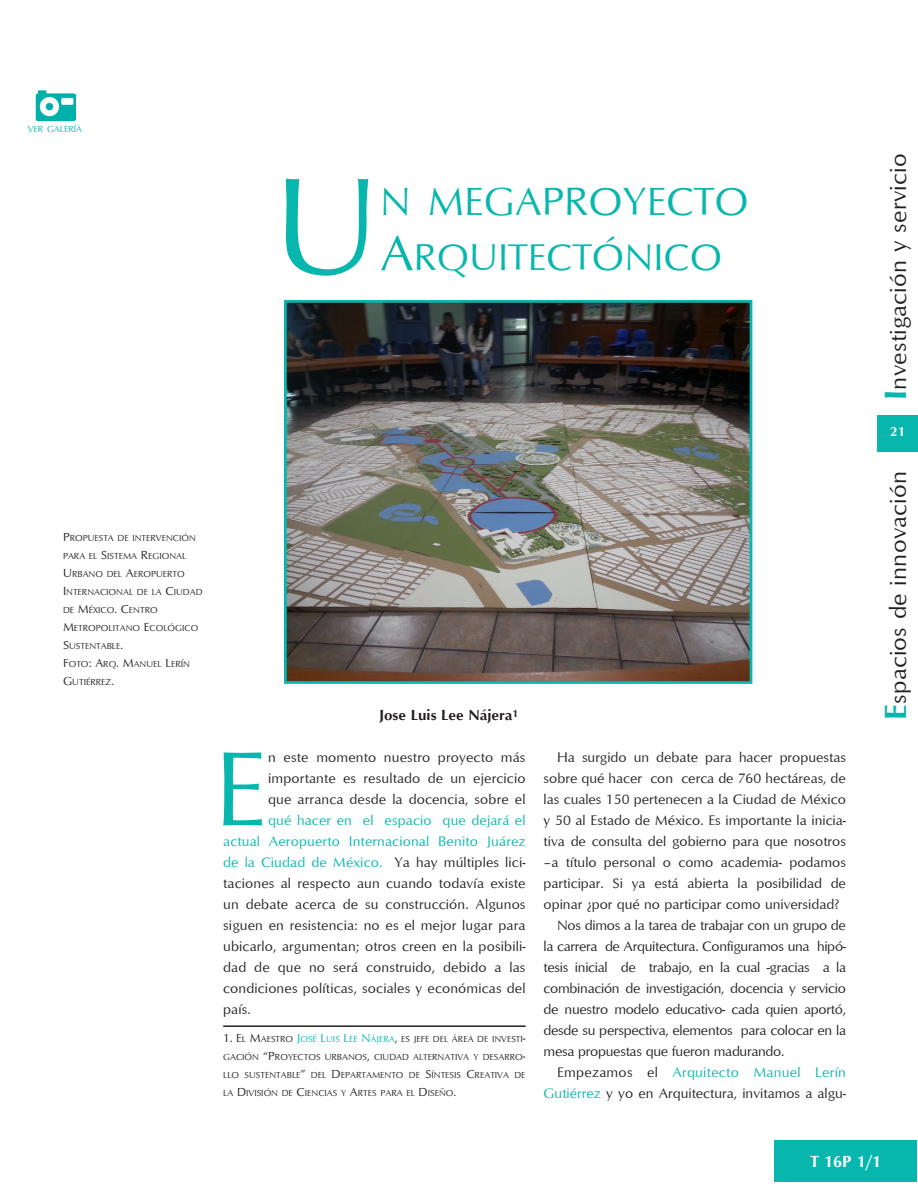
<style>
.page{position:relative;width:918px;height:1188px;background:#fff}
.page>*{position:absolute;margin:0;border:0;box-sizing:border-box;transform-origin:0 0}
.cabeza1_-_CAPITULAR{font:141.15px "Optimum";color:#07b7ad}
.cuerpoCapitular{font:108.3px "Optimum";color:#07b7ad}
.cabeza1_-_CAPITULAR-2{font:40.5px "Optimum";color:#07b7ad}
.cabeza1{font:38.25px "Optimum";color:#07b7ad}
.t1{font:24px "Optimum";letter-spacing:.01em;color:#231f20}
.t2{font:700 16.5px "Optimum";color:#fff}
.autor{font:700 15px "Optimum";color:#231f20}
.cuerpo_de_texto{font:14.25px/21px "Optimum";color:#231f20;text-align:justify}
.cuerpoCapitular-2{font:14.25px "Optimum";letter-spacing:.01em;color:#231f20}
.cuerpoCapitular-3{font:14.25px "Optimum";letter-spacing:.01em;color:#07b7ad}
.folio{font:700 13.5px "Optimum";color:#fff}
.pie{font:9px/18px "Optimum";color:#231f20;text-align:justify}
.pies_de_foto{font:9px/18px "Optimum";color:#231f20}
.pies_de_foto-2{font:9px "Optimum";color:#07b7ad}
.s1{font-size:51px}
.s2{font-size:12px}
.s3{color:#231f20}
.s4{font-size:12px;color:#07b7ad}
.s5{color:#07b7ad}
.s6{font-weight:700;font-size:31.5px;color:#07b7ad}
</style>
<div class="page">
<div style="left:877px;top:415px;width:41px;height:36px;background:#07b7ad"></div>
<div style="left:775px;top:1140px;width:142px;height:42px;background:#07b7ad"></div>
<img style="left:288px;top:304px;width:460px;height:376px">
<div style="left:284px;top:300px;width:468px;height:384px;border:3px solid #07b7ad"></div>
<hr style="left:223px;top:1025px;width:303px;height:2px;background:#231f20">
<img style="left:35px;top:90px;width:41px;height:32px">
<p class="pies_de_foto-2" style="left:28px;top:123px;width:56px">VER GALERÍA</p>
<p class="cabeza1_-_CAPITULAR" style="left:274px;top:139px;width:84px">U</p>
<p class="cabeza1_-_CAPITULAR-2" style="left:380px;top:176px;width:370px">N MEGAPROYECTO</p>
<p class="cabeza1" style="left:380px;top:234px;width:344px"><span class="s1">A</span>RQUITECTÓNICO</p>
<p class="pies_de_foto" style="left:63px;top:528px;width:141px"><span class="s2">P</span>ROPUESTA DE INTERVENCIÓN<br>PARA EL <span class="s2">S</span>ISTEMA <span class="s2">R</span>EGIONAL<br><span class="s2">U</span> RBANO DEL <span class="s2">A</span>EROPUERTO<br><span class="s2">I</span> NTERNACIONAL DE LA <span class="s2">C</span>IUDAD<br>DE <span class="s2">M</span> ÉXICO<span class="s2">. C</span>ENTRO<br><span class="s2">M</span> ETROPOLITANO <span class="s2">E</span>COLÓGICO<br><span class="s2">S</span>USTENTABLE<span class="s2">.</span></p>
<p class="pies_de_foto" style="left:63px;top:654px;width:129px"><span class="s2">F</span>OTO<span class="s2">: A</span>RQ<span class="s2">. M</span>ANUEL <span class="s2">L</span>ERÍN<br><span class="s2">G</span> UTIÉRREZ<span class="s2">.</span></p>
<p class="autor" style="left:379px;top:706px;width:141px">Jose Luis Lee Nájera<sup>1</sup></p>
<p class="cuerpoCapitular" style="left:214px;top:722px;width:53px">E</p>
<p class="cuerpoCapitular-2" style="left:268px;top:748px;width:259px">n este momento nuestro proyecto más</p>
<p class="cuerpoCapitular-2" style="left:268px;top:769px;width:259px">importante es resultado de un ejercicio</p>
<p class="cuerpoCapitular-2" style="left:268px;top:790px;width:259px">que arranca desde la docencia, sobre el</p>
<p class="cuerpoCapitular-3" style="left:268px;top:811px;width:259px">qué hacer en el espacio que dejará el</p>
<p class="cuerpoCapitular-3" style="left:223px;top:832px;width:304px">actual Aeropuerto Internacional Benito Juárez</p>
<p class="cuerpoCapitular-3" style="left:223px;top:853px;width:304px">de la Ciudad de México. <span class="s3">Ya hay múltiples lici-</span></p>
<p class="cuerpoCapitular-2" style="left:223px;top:874px;width:304px">taciones al respecto aun cuando todavía existe</p>
<p class="cuerpoCapitular-2" style="left:223px;top:895px;width:304px">un debate acerca de su construcción. Algunos</p>
<p class="cuerpoCapitular-2" style="left:223px;top:916px;width:304px">siguen en resistencia: no es el mejor lugar para</p>
<p class="cuerpoCapitular-2" style="left:223px;top:937px;width:304px">ubicarlo, argumentan; otros creen en la posibili-</p>
<p class="cuerpoCapitular-2" style="left:223px;top:958px;width:304px">dad de que no será construido, debido a las</p>
<p class="cuerpoCapitular-2" style="left:223px;top:979px;width:304px">condiciones políticas, sociales y económicas del</p>
<p class="cuerpoCapitular-2" style="left:223px;top:1000px;width:29px">país.</p>
<p class="pie" style="left:223px;top:1030px;width:304px"><span class="s2">1. E</span>L <span class="s2">M</span>AESTRO <span class="s4">J</span><span class="s5">OSÉ</span> <span class="s4">L</span><span class="s5">UIS</span> <span class="s4">L</span><span class="s5">EE</span> <span class="s4">N</span><span class="s5">ÁJERA</span><span class="s2">,</span> ES JEFE DEL ÁREA DE INVESTI<span class="s2">-</span>GACIÓN <span class="s2">“P</span>ROYECTOS URBANOS<span class="s2">,</span> CIUDAD ALTERNATIVA Y DESARRO<span class="s2">-</span>LLO SUSTENTABLE<span class="s2">”</span> DEL <span class="s2">D</span> EPARTAMENTO DE <span class="s2">S</span>ÍNTESIS <span class="s2">C</span>REATIVA DE LA <span class="s2">D</span>IVISIÓN DE <span class="s2">C</span>IENCIAS Y <span class="s2">A</span>RTES PARA EL <span class="s2">D</span>ISEÑO<span class="s2">.</span></p>
<p class="cuerpo_de_texto" style="left:544px;top:746px;width:304px;text-indent:14px">Ha surgido un debate para hacer propuestas sobre qué hacer con cerca de 760 hectáreas, de las cuales 150 pertenecen a la Ciudad de México y 50 al Estado de México. Es importante la inicia&shy;tiva de consulta del gobierno para que nosotros –a título personal o como academia- podamos participar. Si ya está abierta la posibilidad de opinar ¿por qué no participar como universidad?</p>
<p class="cuerpo_de_texto" style="left:544px;top:914px;width:304px;text-indent:14px">Nos dimos a la tarea de trabajar con un grupo de la carrera de Arquitectura. Configuramos una hipó&shy;tesis inicial de trabajo, en la cual -gracias a la combinación de investigación, docencia y servicio de nuestro modelo educativo- cada quien aportó, desde su perspectiva, elementos para colocar en la mesa propuestas que fueron madurando.</p>
<p class="cuerpo_de_texto" style="left:544px;top:1061px;width:304px;text-align:right">Empezamos el <span class="s5">Arquitecto Manuel Lerín<br>Gutiérrez</span> y yo en Arquitectura, invitamos a algu-</p>
<h3 class="t1" style="left:883px;top:400px;width:248px;rotate:-90deg"><span class="s6">I</span>nvestigación y servicio</h3>
<p class="folio" style="left:890px;top:424px;width:16px">21</p>
<h3 class="t1" style="left:883px;top:720px;width:250px;rotate:-90deg"><span class="s6">E</span>spacios de innovación</h3>
<p class="t2" style="left:811px;top:1152px;width:72px">T 16P 1/1</p>
</div>
